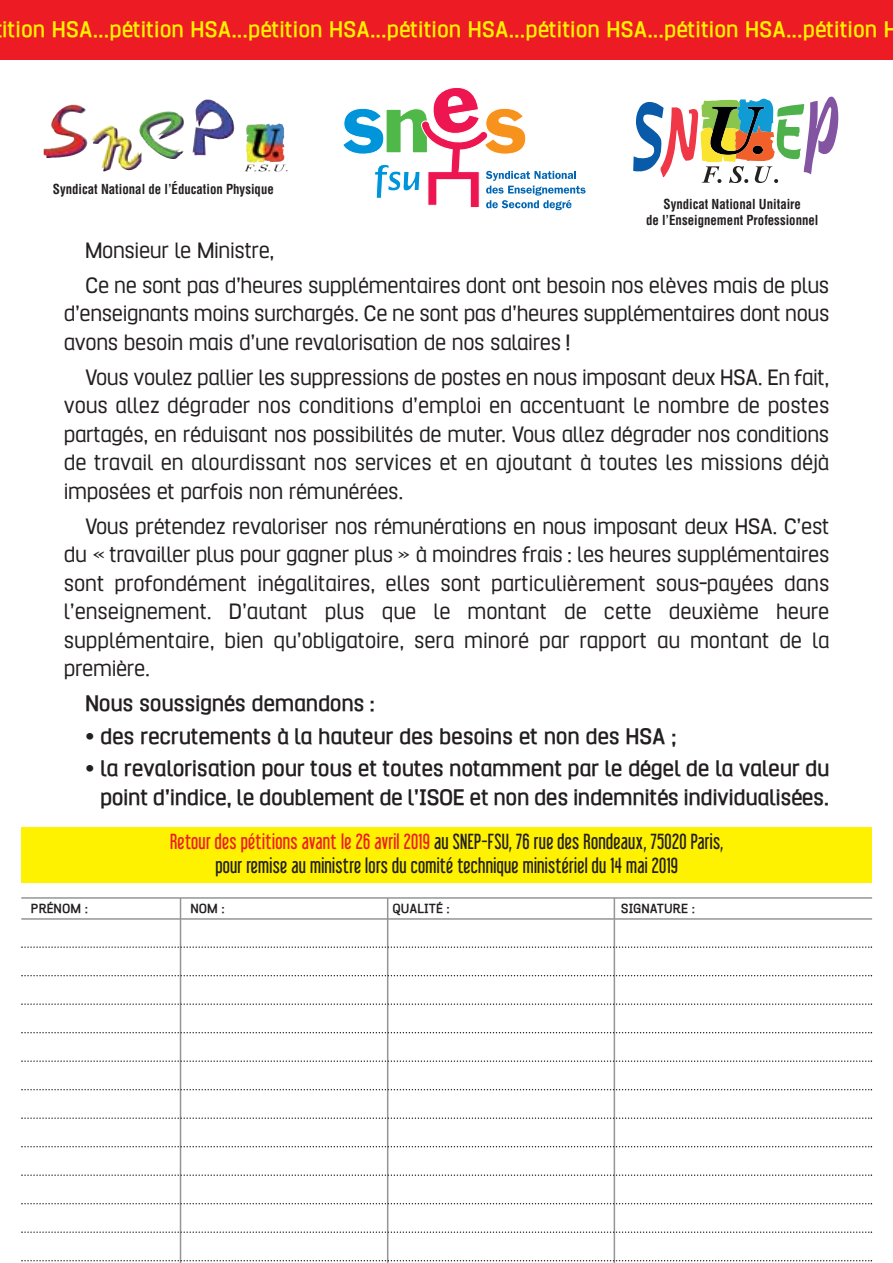
<style>
.page{position:relative;width:893px;height:1263px;background:#fff}
.page>*{position:absolute;margin:0;border:0;box-sizing:border-box;transform-origin:0 0}
.t1{font:25.5px/28.5px "Hurufo&Numero";letter-spacing:-.015em;color:#231f20}
.t2{font:700 25.5px/28.5px "Hurufo&Numero";letter-spacing:-.015em;color:#231f20;text-align:center}
.t3{font:700 25.5px "Hurufo&Numero";color:#fff200}
.t4{font:19.5px/23.4px "Libel Suit";letter-spacing:.015em;color:#231f20;text-align:center}
.t5{font:700 15px "Hurufo&Numero";color:#231f20}
.t6{font:700 condensed 13.5px/16.2px "Helvetica";color:#231f20;text-align:center;scale:.95 1}
.s1{color:#ed1c24}
</style>
<div class="page">
<div style="left:0;top:0;width:892px;height:60px;background:#ed1c24"></div>
<svg style="left:343px;top:87px;width:242px;height:123px"></svg>
<svg style="left:633px;top:96px;width:205px;height:87px"></svg>
<img style="left:192px;top:102px;width:42px;height:53px">
<div style="left:21px;top:827px;width:851px;height:56px;background:#fff200"></div>
<hr style="left:180px;top:898px;width:1px;height:365px;background:#939598">
<hr style="left:387px;top:898px;width:1px;height:365px;background:#939598">
<hr style="left:613px;top:898px;width:2px;height:365px;background:#939598">
<svg style="left:21px;top:946px;width:851px;height:2px"></svg>
<svg style="left:21px;top:975px;width:851px;height:1px"></svg>
<svg style="left:21px;top:1003px;width:851px;height:2px"></svg>
<svg style="left:21px;top:1032px;width:851px;height:1px"></svg>
<svg style="left:21px;top:1060px;width:851px;height:2px"></svg>
<svg style="left:21px;top:1089px;width:851px;height:1px"></svg>
<svg style="left:21px;top:1117px;width:851px;height:2px"></svg>
<svg style="left:21px;top:1146px;width:851px;height:1px"></svg>
<svg style="left:21px;top:1174px;width:851px;height:2px"></svg>
<svg style="left:21px;top:1203px;width:851px;height:1px"></svg>
<svg style="left:21px;top:1231px;width:851px;height:2px"></svg>
<svg style="left:21px;top:1260px;width:851px;height:1px"></svg>
<hr style="left:21px;top:918px;width:851px;height:2px;background:#939598">
<hr style="left:21px;top:897px;width:851px;height:2px;background:#939598">
<p class="t3" style="left:2px;top:21px;width:897px">ition HSA...pétition HSA...pétition HSA...pétition HSA...pétition HSA...pétition HSA...pétition H</p>
<p class="t6" style="left:53px;top:182px;width:234px">Syndicat National de l’Éducation Physique</p>
<p class="t6" style="left:646px;top:197px;width:183px">Syndicat National Unitaire<br>de l’Enseignement Professionnel</p>
<p class="t1" style="left:85px;top:234px;width:745px;line-height:35px">Monsieur le Ministre,<br>Ce ne sont pas d’heures supplémentaires dont ont besoin nos elèves mais de plus</p>
<p class="t1" style="left:64px;top:301px;width:767px">d’enseignants moins surchargés. Ce ne sont pas d’heures supplémentaires dont nous avons besoin mais d’une revalorisation de nos salaires !</p>
<p class="t1" style="left:64px;top:364px;width:767px;text-align:justify;text-indent:21px">Vous voulez pallier les suppressions de postes en nous imposant deux HSA. En fait, vous allez dégrader nos conditions d’emploi en accentuant le nombre de postes partagés, en réduisant nos possibilités de muter. Vous allez dégrader nos conditions de travail en alourdissant nos services et en ajoutant à toutes les missions déjà imposées et parfois non rémunérées.</p>
<p class="t1" style="left:64px;top:513px;width:767px;text-align:justify;text-indent:21px">Vous prétendez revaloriser nos rémunérations en nous imposant deux HSA. C’est du « travailler plus pour gagner plus » à moindres frais : les heures supplémentaires sont profondément inégalitaires, elles sont particulièrement sous-payées dans l’enseignement. D’autant plus que le montant de cette deuxième heure supplémentaire, bien qu’obligatoire, sera minoré par rapport au montant de la première.</p>
<p class="t2" style="left:85px;top:691px;width:291px">Nous soussignés demandons :</p>
<p class="t2" style="left:85px;top:723px;width:593px">• des recrutements à la hauteur des besoins et non des HSA ;</p>
<p class="t2" style="left:85px;top:756px;width:746px">• la revalorisation pour tous et toutes notamment par le dégel de la valeur du point d’indice, le doublement de l’ISOE et non des indemnités individualisées.</p>
<p class="t4" style="left:170px;top:831px;width:554px"><span class="s1">Retour des pétitions avant le 26 avril 2019</span> au SNEP-FSU, 76 rue des Rondeaux, 75020 Paris, pour remise au ministre lors du comité technique ministériel du 14 mai 2019</p>
<p class="t5" style="left:31px;top:904px;width:59px">PRÉNOM :</p>
<p class="t5" style="left:190px;top:904px;width:36px">NOM :</p>
<p class="t5" style="left:392px;top:904px;width:59px">QUALITÉ :</p>
<p class="t5" style="left:620px;top:904px;width:76px">SIGNATURE :</p>
</div>
